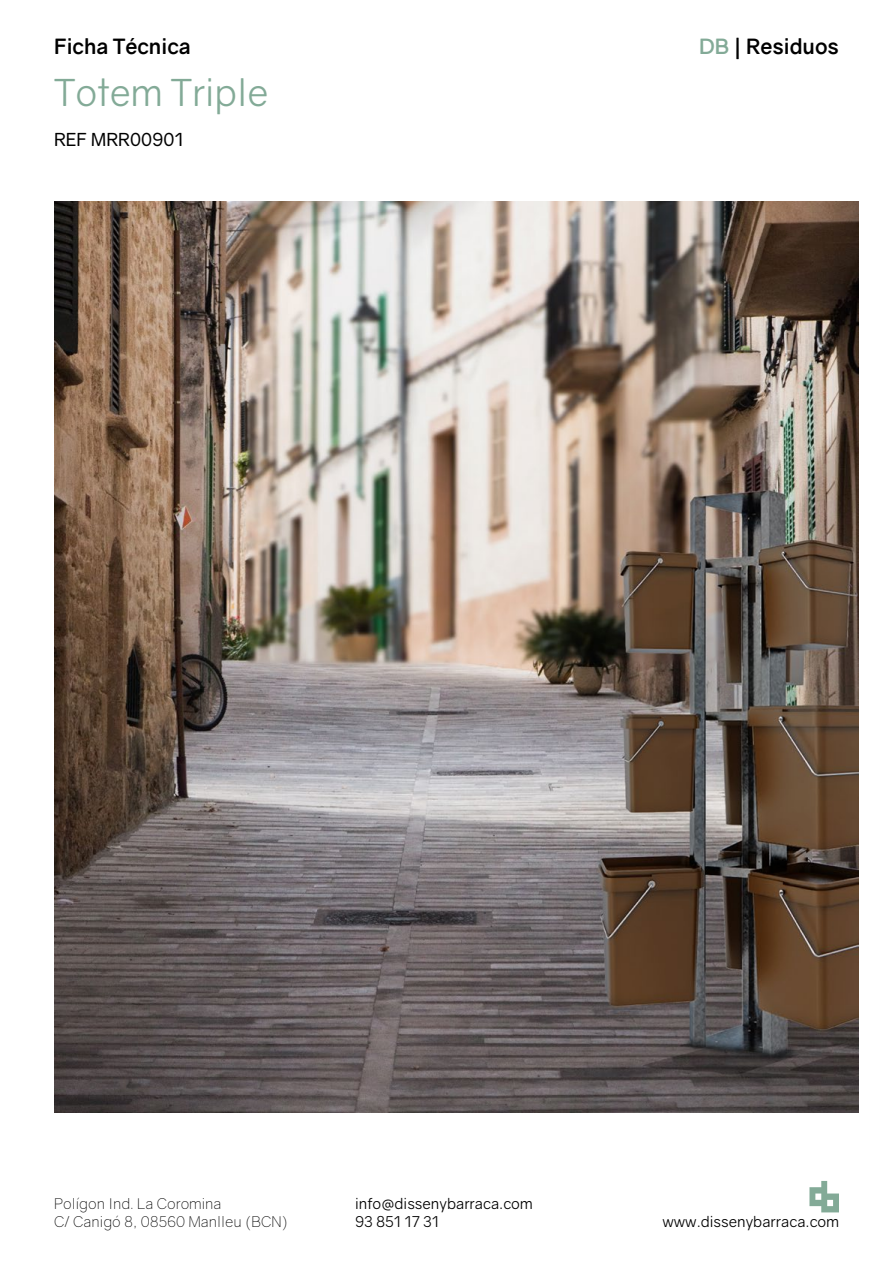
<style>
.page{position:relative;width:893px;height:1263px;background:#fff}
.page>*{position:absolute;margin:0;border:0;box-sizing:border-box;transform-origin:0 0}
.t1{font:37.5px "Gravity";color:#83aa97}
.t2{font:700 21px "Gravity";color:#000}
.t3{font:18px "Gravity";color:#000}
.t4{font:15px/18px "Gravity";color:#000}
.t5{font:300 15px/18px "Gravity";color:#000}
.s1{color:#83aa97}
</style>
<div class="page">
<svg style="left:809px;top:1181px;width:30px;height:31px"></svg>
<img style="left:54px;top:202px;width:805px;height:910px">
<h2 class="t2" style="left:54px;top:33px;width:138px">Ficha Técnica</h2>
<h2 class="t2" style="left:699px;top:33px;width:141px"><span class="s1">DB</span> | Residuos</h2>
<h1 class="t1" style="left:54px;top:70px;width:216px">Totem Triple</h1>
<p class="t3" style="left:54px;top:128px;width:131px">REF MRR00901</p>
<p class="t5" style="left:54px;top:1195px;width:235px">Polígon Ind. La Coromina<br>C/ Canigó 8, 08560 Manlleu (BCN)</p>
<p class="t4" style="left:355px;top:1195px;width:179px">info@dissenybarraca.com<br>93 851 17 31</p>
<p class="t4" style="left:662px;top:1213px;width:178px">www.dissenybarraca.com</p>
</div>
